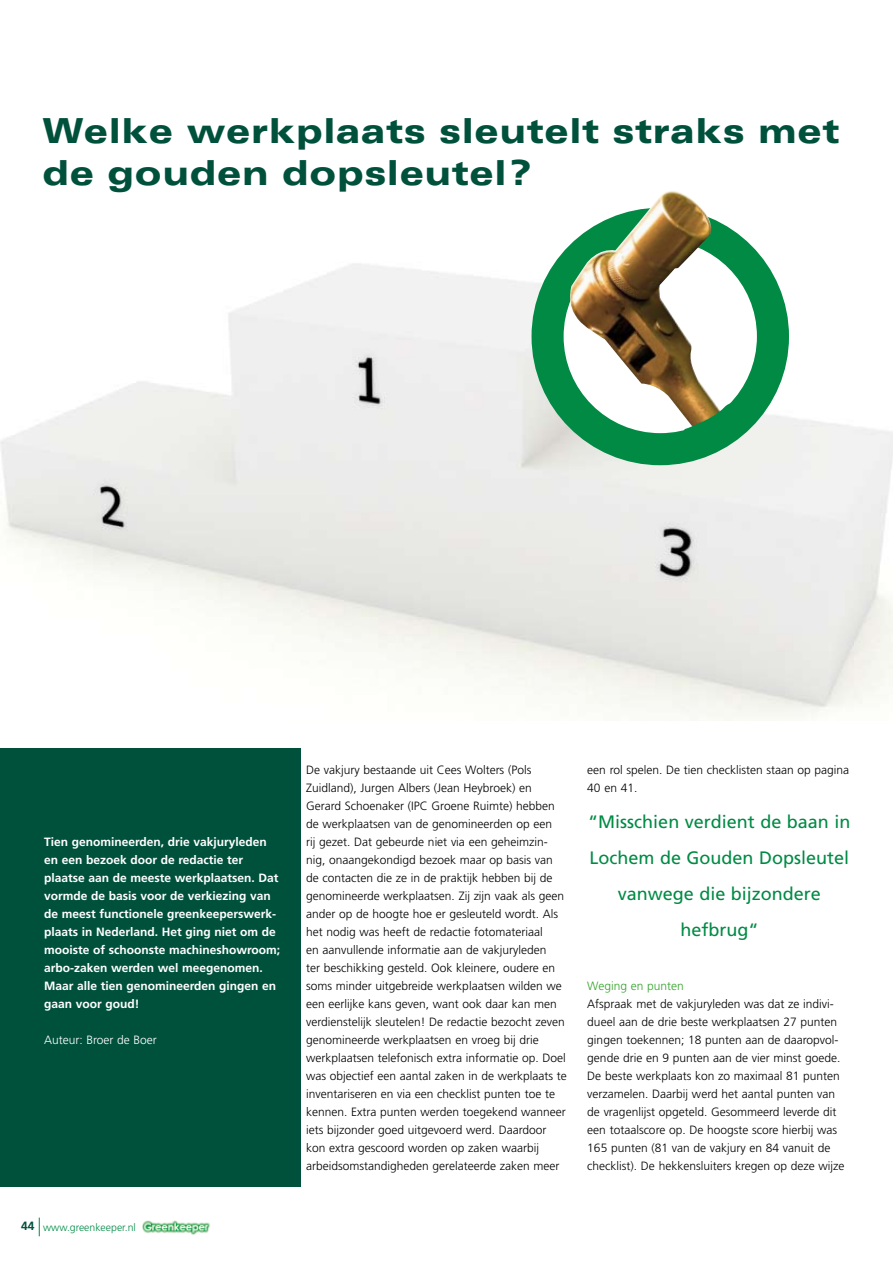
<style>
.page{position:relative;width:893px;height:1263px;background:#fff}
.page>*{position:absolute;margin:0;border:0;box-sizing:border-box;transform-origin:0 0}
.t1{font:900 expanded 34.5px/41.4px "Univers";letter-spacing:.02em;color:#00513c;scale:.95 1}
.t2{font:18px/36px "Frutiger";color:#008b45;text-align:center}
.t3{font:300 12px/18px "Frutiger";color:#000}
.t4{font:700 12px/18px "Frutiger";color:#fff}
.t5{font:300 12px "Frutiger";color:#fff}
.t6{font:300 12px "Frutiger";color:#35a32c}
.t7{font:300 10.5px "Frutiger";color:#008b45}
.s1{font-weight:700;font-size:12px;color:#00513c}
</style>
<div class="page">
<img style="left:142px;top:1220px;width:68px;height:15px">
<svg style="left:39px;top:1217px;width:1px;height:19px"></svg>
<div style="left:0;top:748px;width:300px;height:439px;background:#00513c"></div>
<img style="left:0;top:228px;width:893px;height:493px">
<svg style="left:548px;top:224px;width:225px;height:225px"></svg>
<div style="left:531px;top:208px;width:258px;height:257px;border:32px solid #008a44;border-radius:50%"></div>
<img style="left:567px;top:191px;width:163px;height:245px">
<svg style="left:674px;top:392px;width:67px;height:51px"></svg>
<h1 class="t1" style="left:43px;top:110px;width:840px">Welke werkplaats sleutelt straks met de gouden dopsleutel?</h1>
<p class="t4" style="left:44px;top:833px;width:238px">Tien genomineerden, drie vakjuryleden en een bezoek door de redactie ter plaatse aan de meeste werkplaatsen. Dat vormde de basis voor de verkiezing van de meest functionele greenkeeperswerk&shy;plaats in Nederland. Het ging niet om de mooiste of schoonste machineshowroom; arbo-zaken werden wel meegenomen.<br>Maar alle tien genomineerden gingen en gaan voor goud!</p>
<p class="t5" style="left:44px;top:1033px;width:114px">Auteur: Broer de Boer</p>
<p class="t7" style="left:21px;top:1221px;width:116px"><span class="s1">44</span> www.greenkeeper.nl</p>
<p class="t3" style="left:306px;top:761px;width:262px">De vakjury bestaande uit Cees Wolters (Pols Zuidland), Jurgen Albers (Jean Heybroek) en Gerard Schoenaker (IPC Groene Ruimte) hebben de werkplaatsen van de genomineerden op een<br>rij gezet. Dat gebeurde niet via een geheimzin&shy;nig, onaangekondigd bezoek maar op basis van de contacten die ze in de praktijk hebben bij de genomineerde werkplaatsen. Zij zijn vaak als geen ander op de hoogte hoe er gesleuteld wordt. Als het nodig was heeft de redactie fotomateriaal<br>en aanvullende informatie aan de vakjuryleden<br>ter beschikking gesteld. Ook kleinere, oudere en soms minder uitgebreide werkplaatsen wilden we een eerlijke kans geven, want ook daar kan men verdienstelijk sleutelen! De redactie bezocht zeven genomineerde werkplaatsen en vroeg bij drie werkplaatsen telefonisch extra informatie op. Doel was objectief een aantal zaken in de werkplaats te inventariseren en via een checklist punten toe te kennen. Extra punten werden toegekend wanneer iets bijzonder goed uitgevoerd werd. Daardoor kon extra gescoord worden op zaken waarbij arbeidsomstandigheden gerelateerde zaken meer</p>
<p class="t3" style="left:587px;top:761px;width:263px">een rol spelen. De tien checklisten staan op pagina<br>40 en 41.</p>
<h2 class="t2" style="left:588px;top:804px;width:264px">“Misschien verdient de baan in<br>Lochem de Gouden Dopsleutel vanwege die bijzondere hefbrug“</h2>
<p class="t6" style="left:587px;top:979px;width:98px">Weging en punten</p>
<p class="t3" style="left:587px;top:995px;width:259px">Afspraak met de vakjuryleden was dat ze indivi&shy;dueel aan de drie beste werkplaatsen 27 punten gingen toekennen; 18 punten aan de daaropvol&shy;gende drie en 9 punten aan de vier minst goede.<br>De beste werkplaats kon zo maximaal 81 punten verzamelen. Daarbij werd het aantal punten van de vragenlijst opgeteld. Gesommeerd leverde dit een totaalscore op. De hoogste score hierbij was 165 punten (81 van de vakjury en 84 vanuit de checklist). De hekkensluiters kregen op deze wijze</p>
</div>
